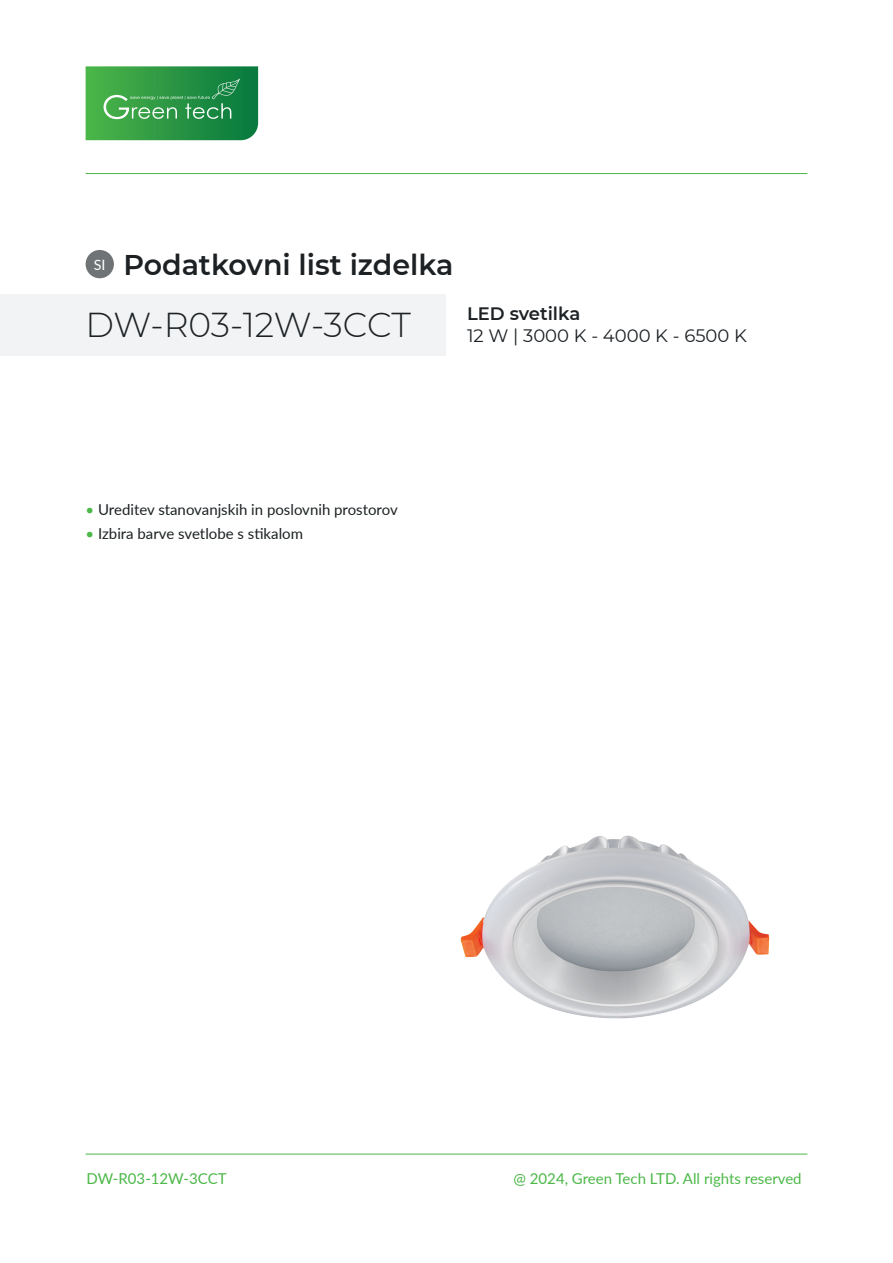
<style>
.page{position:relative;width:893px;height:1263px;background:#fff}
.page>*{position:absolute;margin:0;border:0;box-sizing:border-box;transform-origin:0 0}
.t1{font:300 34.5px "Montserrat";letter-spacing:-.01em;color:#1d2124}
.t2{font:600 28.5px "Montserrat";color:#1d2124}
.t3{font:18px "Montserrat";color:#1d2124}
.t4{font:600 18px "Montserrat";color:#1d2124}
.t5{font:15px "Lato";color:#1c2123}
.t6{font:15px "Lato";color:#4cb848}
.t7{font:14.25px "Lato";color:#fff}
.s1{color:#4cb848}
</style>
<div class="page">
<div style="left:0;top:294px;width:445px;height:62px;background:#f2f3f4"></div>
<hr style="left:86px;top:1154px;width:721px;height:1px;background:#4cb848">
<hr style="left:86px;top:173px;width:721px;height:1px;background:#4cb848">
<svg style="left:86px;top:66px;width:172px;height:74px;background:#369c4e"></svg>
<img style="left:460px;top:835px;width:310px;height:184px">
<div style="left:86px;top:250px;width:28px;height:28px;background:#707375;border-radius:50%"></div>
<h2 class="t2" style="left:123px;top:245px;width:332px">Podatkovni list izdelka</h2>
<h1 class="t1" style="left:86px;top:302px;width:327px">DW-R03-12W-3CCT</h1>
<p class="t4" style="left:467px;top:301px;width:115px">LED svetilka</p>
<p class="t7" style="left:94px;top:254px;width:13px">SI</p>
<p class="t3" style="left:467px;top:323px;width:281px">12 W | 3000 K - 4000 K - 6500 K</p>
<p class="t5" style="left:86px;top:499px;width:314px"><span class="s1">•</span> Ureditev stanovanjskih in poslovnih prostorov</p>
<p class="t5" style="left:86px;top:523px;width:219px"><span class="s1">•</span> Izbira barve svetlobe s stikalom</p>
<p class="t6" style="left:86px;top:1167px;width:142px">DW-R03-12W-3CCT</p>
<p class="t6" style="left:513px;top:1167px;width:290px">@ 2024, Green Tech LTD. All rights reserved</p>
</div>
